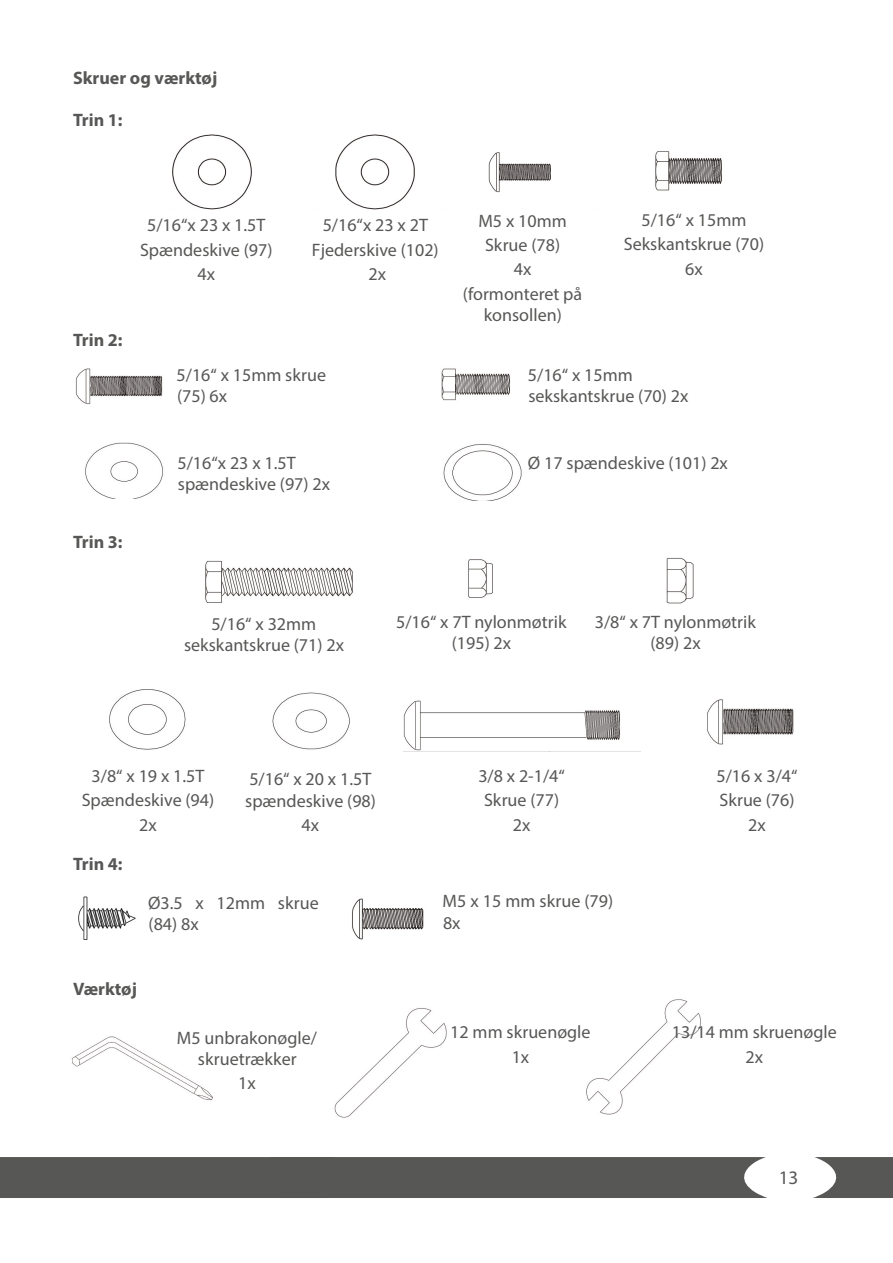
<style>
.page{position:relative;width:893px;height:1263px;background:#fff}
.page>*{position:absolute;margin:0;border:0;box-sizing:border-box;transform-origin:0 0}
.t1{font:19.2px "Myriad Pro";color:#575756}
.t2{font:18px/21.1px "Myriad Pro";color:#575756}
.Fließtext_Fett{font:700 18px "Myriad Pro";color:#575756}
</style>
<div class="page">
<img style="left:172px;top:134px;width:550px;height:75px">
<img style="left:75px;top:368px;width:88px;height:131px">
<img style="left:441px;top:368px;width:81px;height:133px">
<img style="left:205px;top:557px;width:489px;height:47px">
<img style="left:78px;top:896px;width:346px;height:44px">
<img style="left:109px;top:689px;width:77px;height:61px">
<img style="left:403px;top:700px;width:237px;height:52px">
<img style="left:272px;top:692px;width:78px;height:58px">
<img style="left:707px;top:699px;width:87px;height:46px">
<img style="left:71px;top:1036px;width:142px;height:65px">
<img style="left:334px;top:1008px;width:113px;height:110px">
<img style="left:586px;top:999px;width:115px;height:116px">
<div style="left:0;top:1157px;width:768px;height:41px;background:#575756"></div>
<svg style="left:813px;top:1157px;width:80px;height:41px"></svg>
<p class="Fließtext_Fett" style="left:73px;top:66px;width:146px">Skruer og værktøj</p>
<p class="Fließtext_Fett" style="left:73px;top:108px;width:51px">Trin 1:</p>
<p class="t2" style="left:147px;top:214px;width:120px">5/16“x 23 x 1.5T</p>
<p class="t2" style="left:140px;top:239px;width:134px">Spændeskive (97)</p>
<p class="t2" style="left:197px;top:263px;width:19px">4x</p>
<p class="t2" style="left:323px;top:214px;width:107px">5/16“x 23 x 2T</p>
<p class="t2" style="left:312px;top:239px;width:128px">Fjederskive (102)</p>
<p class="t2" style="left:368px;top:263px;width:19px">2x</p>
<p class="Fließtext_Fett" style="left:73px;top:328px;width:51px">Trin 2:</p>
<p class="Fließtext_Fett" style="left:73px;top:530px;width:51px">Trin 3:</p>
<p class="t2" style="left:177px;top:364px;width:151px">5/16“ x 15mm skrue (75) 6x</p>
<p class="t2" style="left:177px;top:452px;width:154px">5/16“x 23 x 1.5T spændeskive (97) 2x</p>
<p class="t2" style="left:478px;top:210px;width:90px">M5 x 10mm</p>
<p class="t2" style="left:485px;top:234px;width:77px">Skrue (78)</p>
<p class="t2" style="left:514px;top:259px;width:19px">4x</p>
<p class="t2" style="left:463px;top:283px;width:121px;text-align:center">(formonteret på konsollen)</p>
<p class="t2" style="left:641px;top:209px;width:106px">5/16“ x 15mm</p>
<p class="t2" style="left:624px;top:233px;width:142px">Sekskantskrue (70)</p>
<p class="t2" style="left:685px;top:258px;width:19px">6x</p>
<p class="t2" style="left:528px;top:364px;width:162px">5/16“ x 15mm sekskantskrue (70) 2x</p>
<p class="t2" style="left:528px;top:452px;width:202px">Ø 17 spændeskive (101) 2x</p>
<p class="t2" style="left:184px;top:613px;width:161px;text-align:center">5/16“ x 32mm sekskantskrue (71) 2x</p>
<p class="t2" style="left:396px;top:611px;width:172px;text-align:center">5/16“ x 7T nylonmøtrik (195) 2x</p>
<p class="t2" style="left:595px;top:611px;width:163px;text-align:center">3/8“ x 7T nylonmøtrik (89) 2x</p>
<p class="t2" style="left:92px;top:765px;width:114px">3/8“ x 19 x 1.5T</p>
<p class="t2" style="left:82px;top:789px;width:134px">Spændeskive (94)</p>
<p class="t2" style="left:139px;top:814px;width:19px">2x</p>
<p class="Fließtext_Fett" style="left:73px;top:852px;width:51px">Trin 4:</p>
<p class="t2" style="left:245px;top:768px;width:132px">5/16“ x 20 x 1.5T spændeskive (98)</p>
<p class="t2" style="left:302px;top:814px;width:19px">4x</p>
<p class="t2" style="left:478px;top:765px;width:88px">3/8 x 2-1/4“</p>
<p class="t2" style="left:484px;top:789px;width:77px">Skrue (77)</p>
<p class="t2" style="left:513px;top:814px;width:19px">2x</p>
<p class="t2" style="left:148px;top:892px;width:172px">Ø3.5 x 12mm skrue (84) 8x</p>
<p class="t2" style="left:443px;top:890px;width:172px">M5 x 15 mm skrue (79)<br>8x</p>
<p class="Fließtext_Fett" style="left:73px;top:978px;width:65px">Værktøj</p>
<p class="t2" style="left:177px;top:1027px;width:142px;text-align:center">M5 unbrakonøgle/ skruetrækker</p>
<p class="t2" style="left:238px;top:1072px;width:19px">1x</p>
<p class="t2" style="left:450px;top:1021px;width:142px">12 mm skruenøgle</p>
<p class="t2" style="left:512px;top:1046px;width:19px">1x</p>
<p class="t2" style="left:716px;top:765px;width:83px">5/16 x 3/4“</p>
<p class="t2" style="left:719px;top:789px;width:77px">Skrue (76)</p>
<p class="t2" style="left:748px;top:814px;width:19px">2x</p>
<p class="t2" style="left:672px;top:1021px;width:166px">13/14 mm skruenøgle</p>
<p class="t2" style="left:746px;top:1046px;width:19px">2x</p>
<p class="t1" style="left:779px;top:1166px;width:21px">13</p>
</div>
